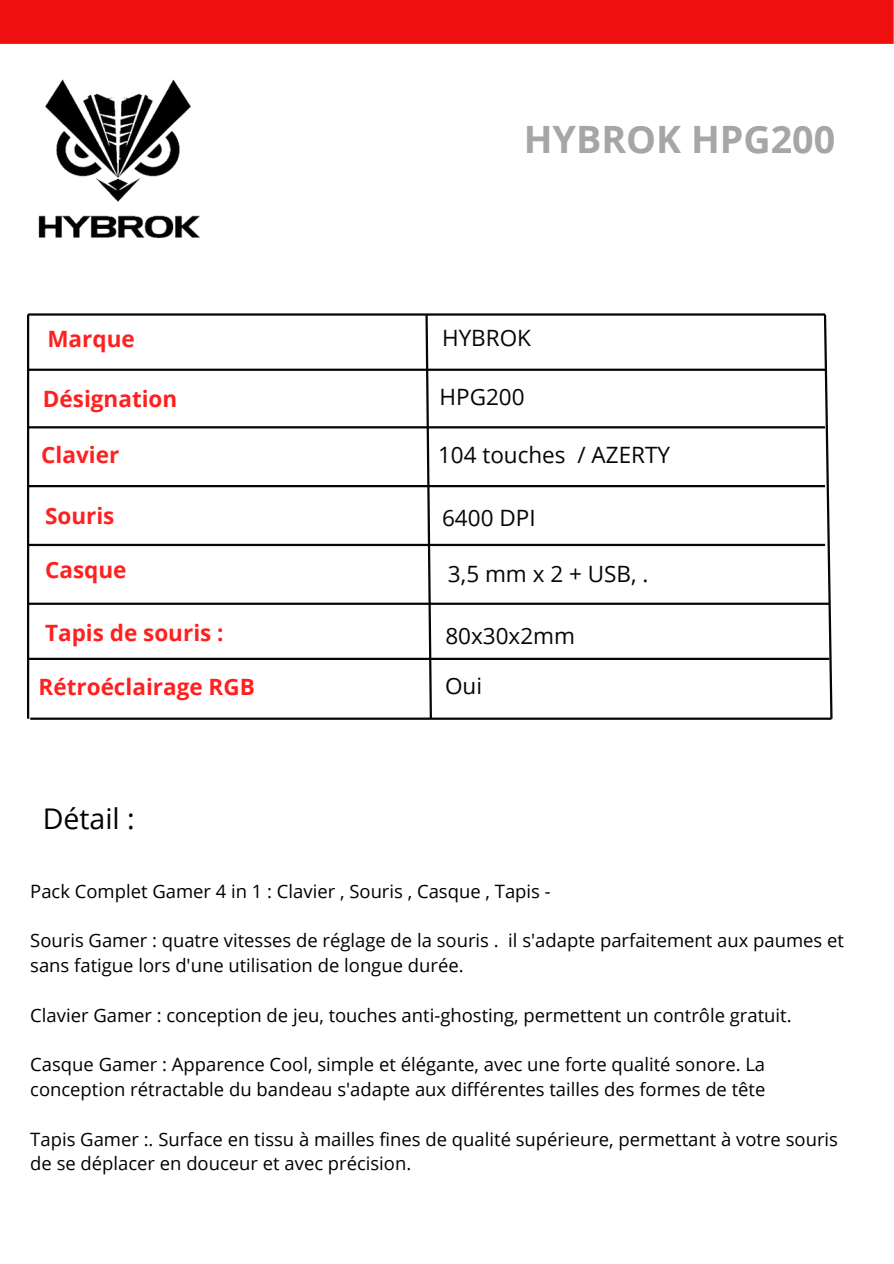
<style>
.page{position:relative;width:894px;height:1264px;background:#fff}
.page>*{position:absolute;margin:0;border:0;box-sizing:border-box;transform-origin:0 0}
.t1{font:700 37.65px "Open Sans";color:#a6a6a6}
.t2{font:28.5px "Open Sans";color:#000}
.t3{font:700 22.5px "Open Sans";color:#ff2020}
.t4{font:22.5px "Open Sans";color:#060606}
.t5{font:18.45px/24.8px "Open Sans";color:#000}
</style>
<div class="page">
<div style="left:0;top:0;width:893px;height:44px;background:#ef0f0f"></div>
<img style="left:38px;top:79px;width:162px;height:160px">
<hr style="left:28px;top:368px;width:796px;height:3px;background:#060606">
<hr style="left:28px;top:426px;width:796px;height:2px;background:#060606">
<hr style="left:28px;top:485px;width:796px;height:2px;background:#060606">
<hr style="left:28px;top:544px;width:796px;height:2px;background:#060606">
<hr style="left:28px;top:602px;width:801px;height:3px;background:#060606">
<hr style="left:27px;top:314px;width:2px;height:404px;background:#060606">
<svg style="left:424px;top:315px;width:9px;height:405px"></svg>
<svg style="left:822px;top:313px;width:11px;height:407px"></svg>
<hr style="left:28px;top:657px;width:801px;height:3px;background:#060606">
<hr style="left:30px;top:717px;width:801px;height:2px;background:#060606">
<hr style="left:28px;top:313px;width:796px;height:2px;background:#060606">
<h1 class="t1" style="left:523px;top:112px;width:313px">HYBROK HPG200</h1>
<h5 class="t3" style="left:47px;top:323px;width:89px">Marque</h5>
<h5 class="t4" style="left:442px;top:322px;width:90px">HYBROK</h5>
<h3 class="t3" style="left:43px;top:383px;width:136px">Désignation</h3>
<h4 class="t3" style="left:41px;top:438px;width:79px">Clavier</h4>
<h5 class="t4" style="left:439px;top:381px;width:87px">HPG200</h5>
<h4 class="t4" style="left:438px;top:438px;width:233px">104 touches / AZERTY</h4>
<h3 class="t3" style="left:45px;top:500px;width:71px">Souris</h3>
<h4 class="t3" style="left:45px;top:553px;width:83px">Casque</h4>
<h3 class="t4" style="left:442px;top:501px;width:95px">6400 DPI</h3>
<h4 class="t4" style="left:448px;top:558px;width:202px">3,5 mm x 2 + USB, .</h4>
<h4 class="t3" style="left:45px;top:617px;width:180px">Tapis de souris :</h4>
<h5 class="t4" style="left:445px;top:620px;width:131px">80x30x2mm</h5>
<h4 class="t3" style="left:39px;top:671px;width:218px">Rétroéclairage RGB</h4>
<h4 class="t4" style="left:445px;top:669px;width:38px">Oui</h4>
<p class="t2" style="left:43px;top:798px;width:94px">Détail :</p>
<h2 class="t5" style="left:30px;top:878px;width:522px">Pack Complet Gamer 4 in 1 : Clavier , Souris , Casque , Tapis -</h2>
<p class="t5" style="left:30px;top:927px;width:815px">Souris Gamer : quatre vitesses de réglage de la souris . il s'adapte parfaitement aux paumes et sans fatigue lors d'une utilisation de longue durée.</p>
<p class="t5" style="left:30px;top:1002px;width:762px">Clavier Gamer : conception de jeu, touches anti-ghosting, permettent un contrôle gratuit.</p>
<p class="t5" style="left:30px;top:1051px;width:736px">Casque Gamer : Apparence Cool, simple et élégante, avec une forte qualité sonore. La conception rétractable du bandeau s'adapte aux différentes tailles des formes de tête</p>
<p class="t5" style="left:30px;top:1125px;width:809px">Tapis Gamer :. Surface en tissu à mailles fines de qualité supérieure, permettant à votre souris de se déplacer en douceur et avec précision.</p>
</div>
